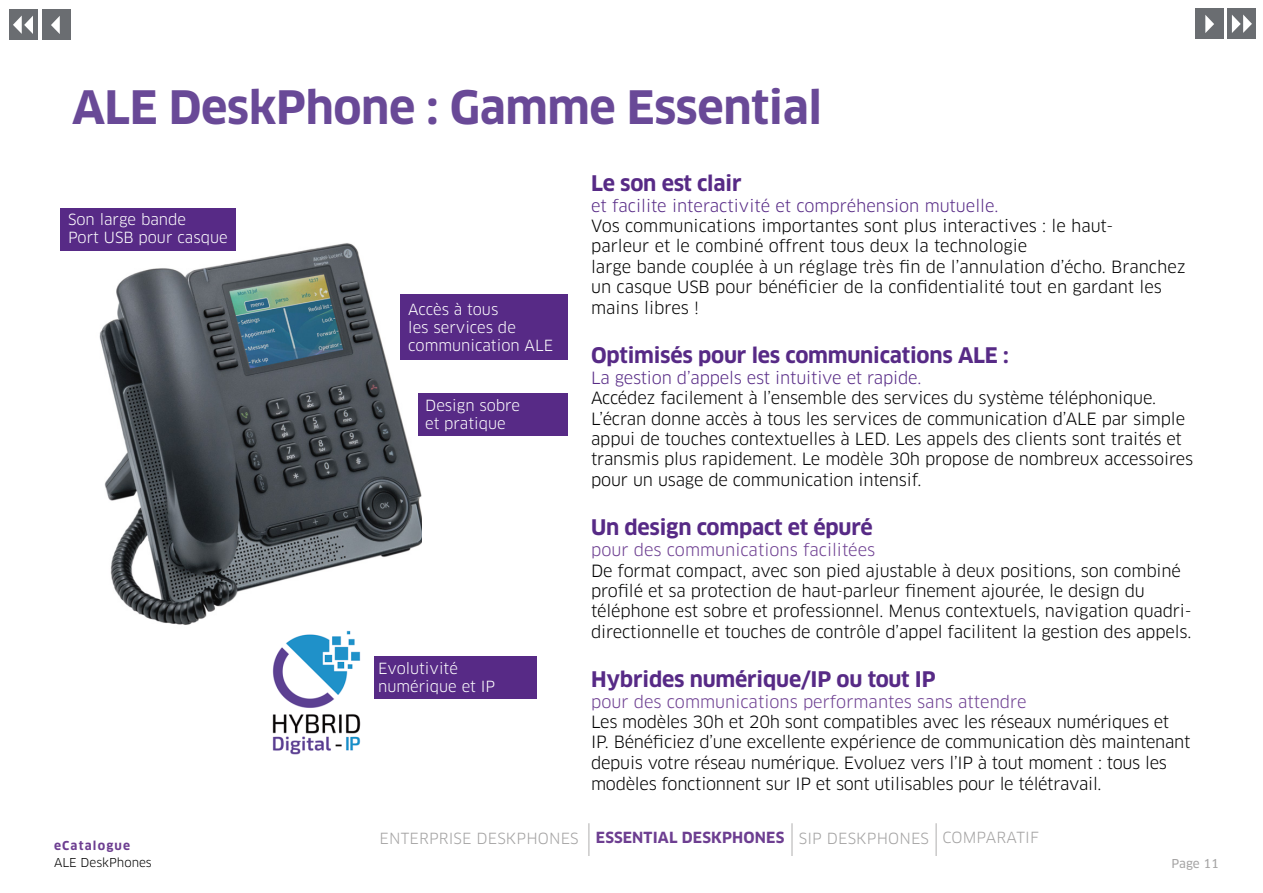
<style>
.page{position:relative;width:1263px;height:893px;background:#fff}
.page>*{position:absolute;margin:0;border:0;box-sizing:border-box;transform-origin:0 0}
.t1{font:700 45px "Clan OT";letter-spacing:-.01em;color:#694997}
.t2{font:700 21px "Clan OT";letter-spacing:-.01em;color:#572a86}
.t3{font:16.5px/20.4px "Clan OT";letter-spacing:-.01em;color:#000}
.t4{font:16.5px "Clan OT";letter-spacing:-.01em;color:#572a86}
.t5{font:16.5px "Clan OT";color:#6d3e91}
.t6{font:15px/18px "Clan OT";color:#fff}
.t7{font:15px "Clan OT";letter-spacing:.01em;color:#a5a4a4}
.t8{font:12px "Clan OT";color:#000}
.t9{font:700 12px "Clan OT";letter-spacing:.1em;color:#6d3e91}
.t10{font:12px "Clan OT News";letter-spacing:-.005em;color:#a6a5a5}
.s1{font-weight:700;color:#6d3e91}
</style>
<div class="page">
<div style="left:374px;top:656px;width:162px;height:43px;background:#572a86"></div>
<img style="left:99px;top:243px;width:322px;height:382px">
<div style="left:418px;top:393px;width:150px;height:43px;background:#572a86"></div>
<div style="left:400px;top:294px;width:168px;height:66px;background:#572a86"></div>
<div style="left:60px;top:208px;width:176px;height:43px;background:#572a86"></div>
<div style="left:9px;top:9px;width:29px;height:31px;background:#6a6d71"></div>
<svg style="left:13px;top:16px;width:20px;height:18px"></svg>
<div style="left:42px;top:9px;width:28px;height:31px;background:#6a6d71"></div>
<svg style="left:51px;top:16px;width:9px;height:18px"></svg>
<img style="left:272px;top:630px;width:89px;height:125px">
<div style="left:1227px;top:9px;width:28px;height:30px;background:#6a6d71"></div>
<svg style="left:1232px;top:15px;width:20px;height:18px"></svg>
<div style="left:1195px;top:9px;width:28px;height:30px;background:#6a6d71"></div>
<svg style="left:1205px;top:15px;width:9px;height:18px"></svg>
<hr style="left:589px;top:823px;width:1px;height:33px;background:#a6a5a5">
<hr style="left:936px;top:823px;width:1px;height:33px;background:#a6a5a5">
<hr style="left:792px;top:823px;width:1px;height:33px;background:#a6a5a5">
<h1 class="t1" style="left:72px;top:82px;width:752px">ALE DeskPhone : Gamme Essential</h1>
<p class="t6" style="left:68px;top:211px;width:161px">Son large bande<br>Port USB pour casque</p>
<p class="t9" style="left:54px;top:839px;width:78px">eCatalogue</p>
<p class="t8" style="left:54px;top:855px;width:99px">ALE DeskPhones</p>
<p class="t6" style="left:408px;top:300px;width:146px">Accès à tous<br>les services de communication ALE</p>
<p class="t6" style="left:425px;top:397px;width:96px">Design sobre et pratique</p>
<p class="t6" style="left:378px;top:660px;width:119px">Evolutivité numérique et IP</p>
<p class="t2" style="left:591px;top:171px;width:152px">Le son est clair</p>
<p class="t4" style="left:591px;top:196px;width:409px">et facilite interactivité et compréhension mutuelle.</p>
<p class="t3" style="left:591px;top:216px;width:596px">Vos communications importantes sont plus interactives : le haut-<br>parleur et le combiné offrent tous deux la technologie<br>large bande couplée à un réglage très fin de l’annulation d’écho. Branchez un casque USB pour bénéficier de la confidentialité tout en gardant les mains libres !</p>
<p class="t2" style="left:591px;top:343px;width:419px">Optimisés pour les communications ALE :</p>
<p class="t4" style="left:591px;top:368px;width:332px">La gestion d’appels est intuitive et rapide.</p>
<p class="t3" style="left:591px;top:388px;width:604px">Accédez facilement à l’ensemble des services du système téléphonique.<br>L’écran donne accès à tous les services de communication d’ALE par simple appui de touches contextuelles à LED. Les appels des clients sont traités et transmis plus rapidement. Le modèle 30h propose de nombreux accessoires pour un usage de communication intensif.</p>
<p class="t2" style="left:591px;top:515px;width:283px">Un design compact et épuré</p>
<p class="t5" style="left:591px;top:540px;width:286px">pour des communications facilitées</p>
<p class="t3" style="left:591px;top:560px;width:602px">De format compact, avec son pied ajustable à deux positions, son combiné profilé et sa protection de haut-parleur finement ajourée, le design du téléphone est sobre et professionnel. Menus contextuels, navigation quadri&shy;directionnelle et touches de contrôle d’appel facilitent la gestion des appels.</p>
<p class="t2" style="left:591px;top:667px;width:346px">Hybrides numérique/IP ou tout IP</p>
<p class="t5" style="left:591px;top:692px;width:437px">pour des communications performantes sans attendre</p>
<p class="t3" style="left:591px;top:711px;width:601px">Les modèles 30h et 20h sont compatibles avec les réseaux numériques et IP. Bénéficiez d’une excellente expérience de communication dès maintenant depuis votre réseau numérique. Evoluez vers l’IP à tout moment : tous les modèles fonctionnent sur IP et sont utilisables pour le télétravail.</p>
<p class="t7" style="left:380px;top:829px;width:661px">ENTERPRISE DESKPHONES <span class="s1">ESSENTIAL DESKPHONES</span> SIP DESKPHONES COMPARATIF</p>
<p class="t10" style="left:1171px;top:857px;width:49px">Page 11</p>
</div>
